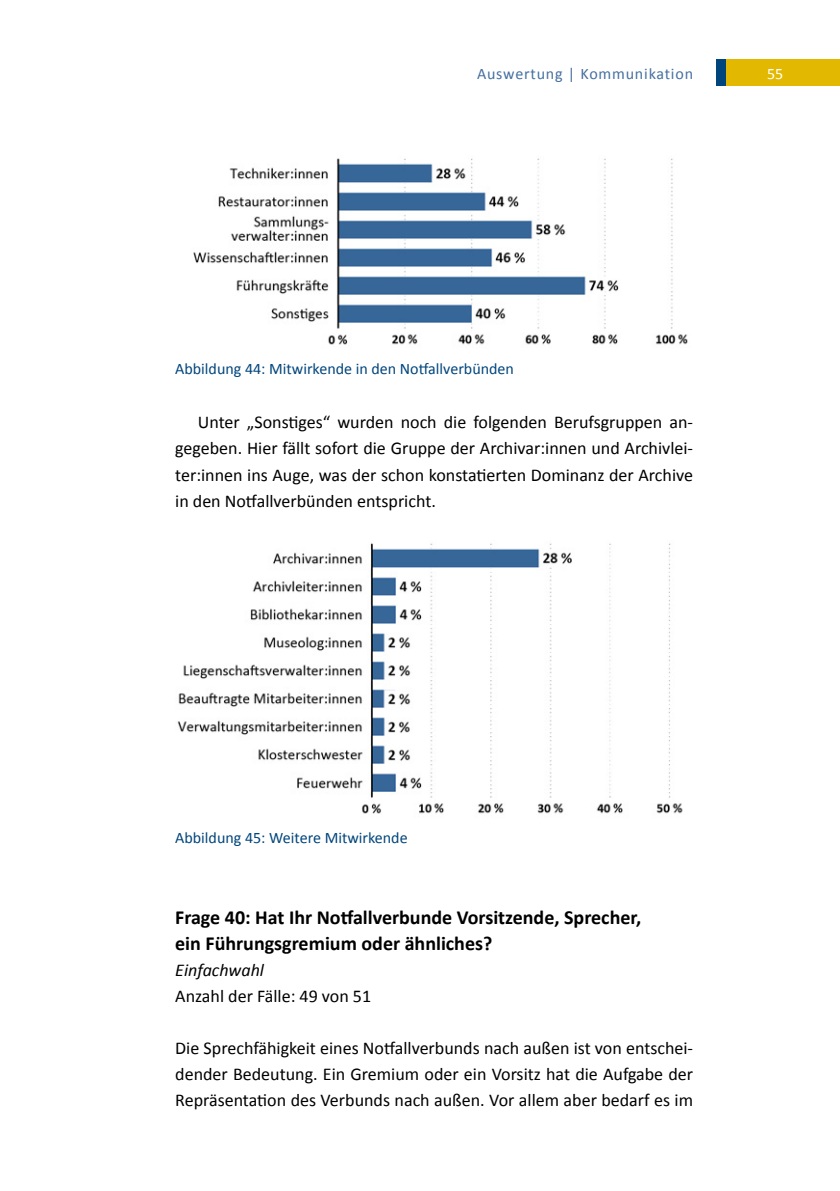
<style>
.page{position:relative;width:840px;height:1191px;background:#fff}
.page>*{position:absolute;margin:0;border:0;box-sizing:border-box;transform-origin:0 0}
.t1{font:700 20px/26px "Calibri";color:#000}
.t2{font:18px/26px "Calibri";color:#000;text-align:justify}
.t3{font:italic 18px "Calibri";color:#000}
.t4{font:16px "Calibri";color:#00457c}
.t5{font:16px "Calibri";letter-spacing:.05em;color:#456fa0}
.t6{font:16px "Calibri";color:#fff}
</style>
<div class="page">
<div style="left:715px;top:60px;width:67px;height:26px;background:#00457c"></div>
<div style="left:726px;top:60px;width:113px;height:26px;background:#e2b900"></div>
<img style="left:193px;top:158px;width:495px;height:187px">
<img style="left:177px;top:543px;width:506px;height:271px">
<p class="t5" style="left:476px;top:63px;width:217px">Auswertung | Kommunikation</p>
<p class="t6" style="left:766px;top:63px;width:18px">55</p>
<p class="t4" style="left:175px;top:359px;width:340px">Abbildung 44: Mitwirkende in den Notfallverbünden</p>
<p class="t2" style="left:175px;top:409px;width:519px;text-indent:23px">Unter „Sonstiges“ wurden noch die folgenden Berufsgruppen an&shy;gegeben. Hier fällt sofort die Gruppe der Archivar:innen und Archivlei&shy;ter:innen ins Auge, was der schon konstatierten Dominanz der Archive in den Notfallverbünden entspricht.</p>
<p class="t4" style="left:175px;top:828px;width:234px">Abbildung 45: Weitere Mitwirkende</p>
<p class="t1" style="left:175px;top:904px;width:467px">Frage 40: Hat Ihr Notfallverbunde Vorsitzende, Sprecher, ein Führungsgremium oder ähnliches?</p>
<p class="t3" style="left:175px;top:957px;width:90px">Einfachwahl</p>
<p class="t2" style="left:175px;top:982px;width:197px">Anzahl der Fälle: 49 von 51</p>
<p class="t2" style="left:175px;top:1034px;width:519px">Die Sprechfähigkeit eines Notfallverbunds nach außen ist von entschei&shy;dender Bedeutung. Ein Gremium oder ein Vorsitz hat die Aufgabe der Repräsentation des Verbunds nach außen. Vor allem aber bedarf es im</p>
</div>
